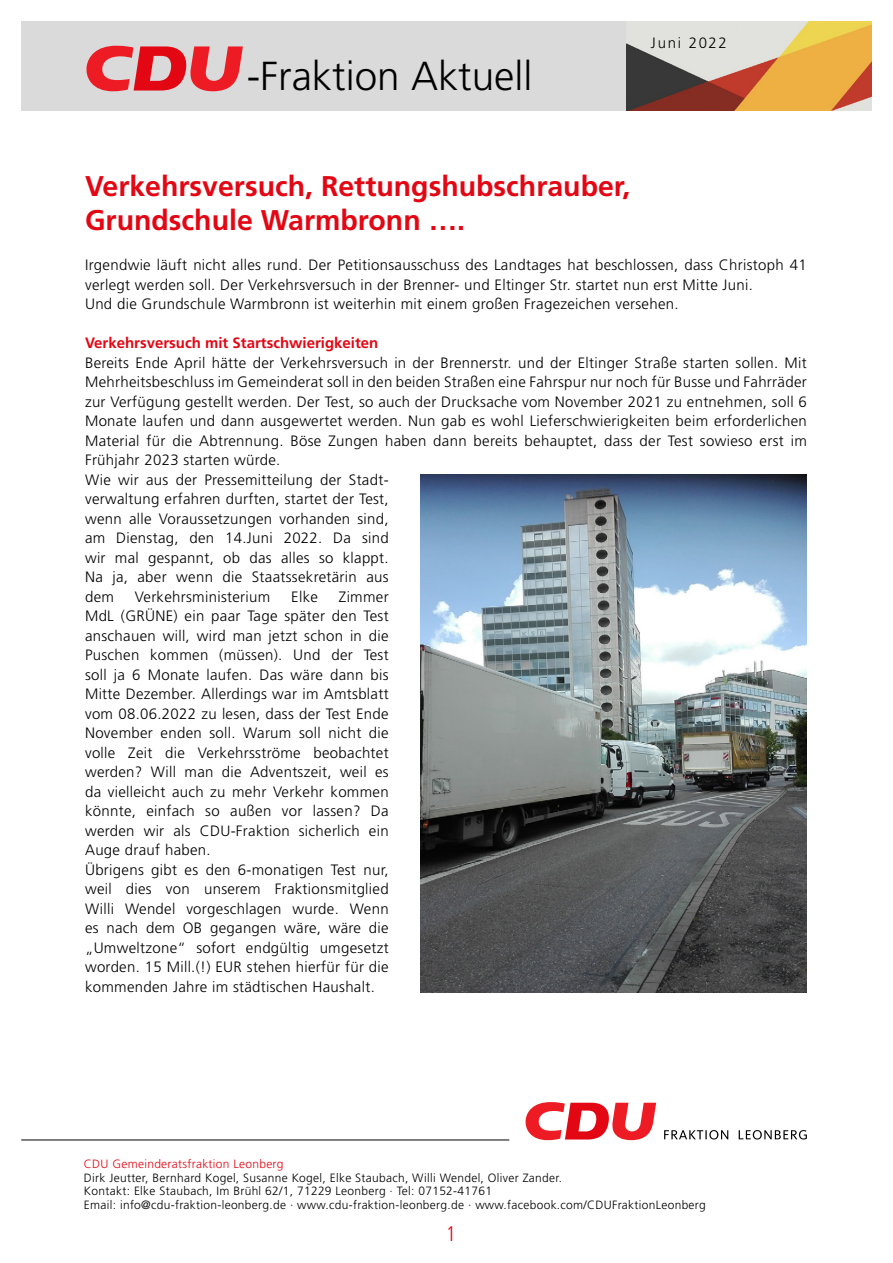
<style>
.page{position:relative;width:893px;height:1263px;background:#fff}
.page>*{position:absolute;margin:0;border:0;box-sizing:border-box;transform-origin:0 0}
.t1{font:300 40.5px "Frutiger LT Std";color:#000}
.t2{font:700 28.5px/34.5px "Frutiger LT Std";color:#e30613}
.t3{font:300 condensed 21px "Frutiger";color:#e30613}
.t4{font:300 15px/19.5px "Frutiger LT Std";letter-spacing:.02em;color:#000}
.t5{font:700 15px "Frutiger LT Std";color:#e30613}
.t6{font:300 15px "Frutiger LT Std";letter-spacing:.115em;color:#000}
.t7{font:300 12px/13.5px "Frutiger LT Std";letter-spacing:.025em;color:#000}
.t8{font:300 12px "Frutiger LT Std";letter-spacing:.025em;color:#e30613}
</style>
<div class="page">
<div style="left:22px;top:21px;width:850px;height:90px;background:#dadada"></div>
<svg style="left:86px;top:46px;width:157px;height:45px"></svg>
<hr style="left:21px;top:1140px;width:488px;height:1px;background:#000">
<svg style="left:525px;top:1102px;width:131px;height:38px"></svg>
<svg style="left:664px;top:1130px;width:143px;height:9px"></svg>
<img style="left:626px;top:21px;width:246px;height:90px">
<img style="left:420px;top:475px;width:387px;height:518px">
<h1 class="t1" style="left:247px;top:53px;width:287px">-Fraktion Aktuell</h1>
<p class="t6" style="left:651px;top:35px;width:78px">Juni 2022</p>
<h2 class="t2" style="left:85px;top:169px;width:547px">Verkehrsversuch, Rettungshubschrauber,<br>Grundschule Warmbronn ….</h2>
<p class="t4" style="left:85px;top:256px;width:723px">Irgendwie läuft nicht alles rund. Der Petitionsausschuss des Landtages hat beschlossen, dass Christoph 41 verlegt werden soll. Der Verkehrsversuch in der Brenner- und Eltinger Str. startet nun erst Mitte Juni.<br>Und die Grundschule Warmbronn ist weiterhin mit einem großen Fragezeichen versehen.</p>
<p class="t5" style="left:85px;top:334px;width:295px">Verkehrsversuch mit Startschwierigkeiten</p>
<p class="t4" style="left:85px;top:353px;width:723px">Bereits Ende April hätte der Verkehrsversuch in der Brennerstr. und der Eltinger Straße starten sollen. Mit Mehrheitsbeschluss im Gemeinderat soll in den beiden Straßen eine Fahrspur nur noch für Busse und Fahrräder zur Verfügung gestellt werden. Der Test, so auch der Drucksache vom November 2021 zu entnehmen, soll 6<br>Monate laufen und dann ausgewertet werden. Nun gab es wohl Lieferschwierigkeiten beim erforderlichen Material für die Abtrennung. Böse Zungen haben dann bereits behauptet, dass der Test sowieso erst im Frühjahr 2023 starten würde.<br>Wie wir aus der Pressemitteilung der Stadt-<br>verwaltung erfahren durften, startet der Test,<br>wenn alle Voraussetzungen vorhanden sind,<br>am Dienstag, den 14.Juni 2022. Da sind<br>wir mal gespannt, ob das alles so klappt.<br>Na ja, aber wenn die Staatssekretärin aus<br>dem</p>
<p class="t4" style="left:135px;top:587px;width:137px">Verkehrsministerium</p>
<p class="t4" style="left:291px;top:587px;width:28px">Elke</p>
<p class="t4" style="left:85px;top:587px;width:305px;text-indent:254px">Zimmer MdL (GRÜNE) ein paar Tage später den Test anschauen will, wird man jetzt schon in die Puschen kommen (müssen). Und der Test soll ja 6 Monate laufen. Das wäre dann bis Mitte Dezember. Allerdings war im Amtsblatt vom 08.06.2022 zu lesen, dass der Test Ende November enden soll. Warum soll nicht die volle Zeit die Verkehrsströme beobachtet werden? Will man die Adventszeit, weil es da vielleicht auch zu mehr Verkehr kommen könnte, einfach so außen vor lassen? Da werden wir als CDU-Fraktion sicherlich ein Auge drauf haben.<br>Übrigens gibt es den 6-monatigen Test nur, weil dies von unserem Fraktionsmitglied Willi Wendel vorgeschlagen wurde. Wenn es nach dem OB gegangen wäre, wäre die „Umweltzone“ sofort endgültig umgesetzt worden. 15 Mill.(!) EUR stehen hierfür für die kommenden Jahre im städtischen Haushalt.</p>
<p class="t8" style="left:84px;top:1157px;width:201px">CDU Gemeinderatsfraktion Leonberg</p>
<p class="t7" style="left:84px;top:1171px;width:623px">Dirk Jeutter, Bernhard Kogel, Susanne Kogel, Elke Staubach, Willi Wendel, Oliver Zander.<br>Kontakt: Elke Staubach, Im Brühl 62/1, 71229 Leonberg · Tel: 07152-41761<br>Email: info@cdu-fraktion-leonberg.de · www.cdu-fraktion-leonberg.de · www.facebook.com/CDUFraktionLeonberg</p>
<h3 class="t3" style="left:446px;top:1222px;width:12px">1</h3>
</div>
